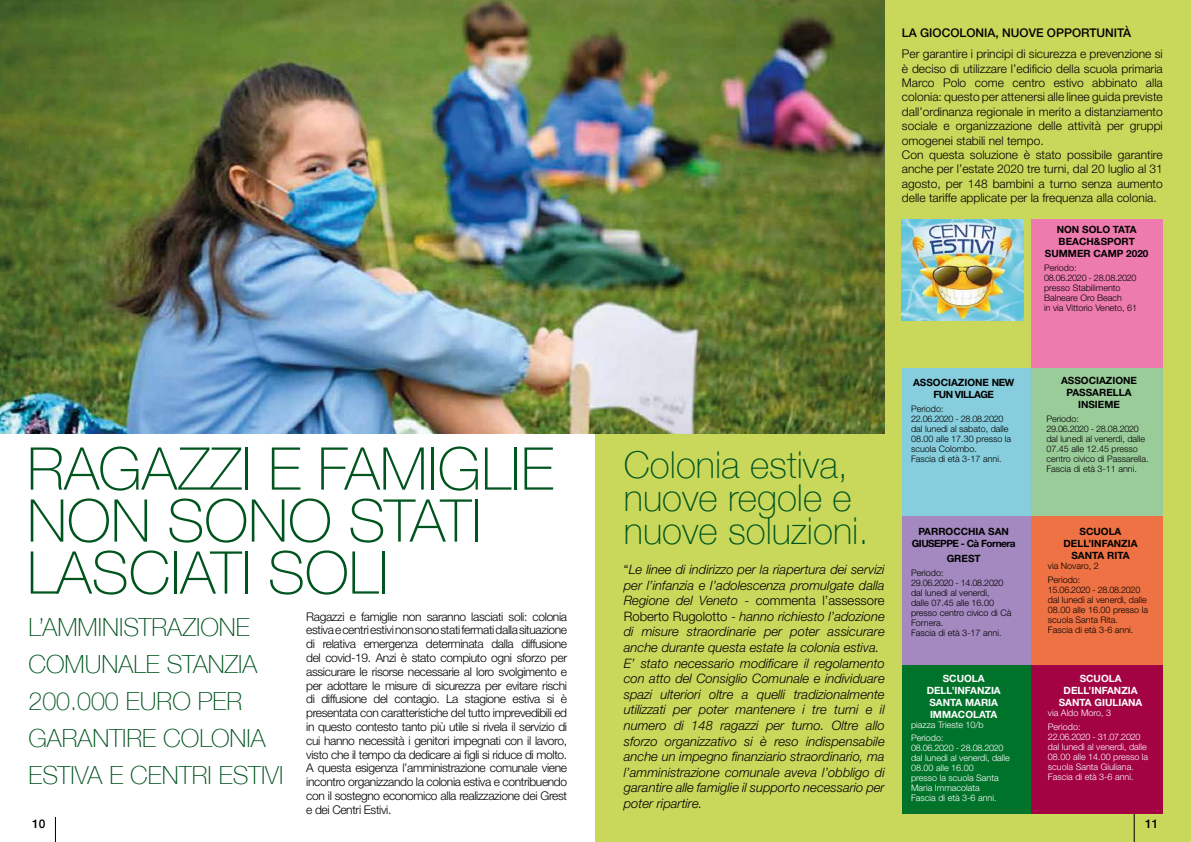
<style>
.page{position:relative;width:1191px;height:842px;background:#fff}
.page>*{position:absolute;margin:0;border:0;box-sizing:border-box;transform-origin:0 0}
.t1{font:100 59px/52px "Helvetica Neue";color:#00541e}
.t2{font:100 37px/33px "Helvetica Neue";color:#00541e}
.t3{font:100 25px/37px "Helvetica Neue";color:#00541e}
.t4{font:italic 300 13px/15.6px "Helvetica Neue LT Std";color:#000}
.t5{font:300 12px/13.8px "Helvetica Neue LT Std";color:#000;text-align:justify}
.t6{font:500 12px "Helvetica Neue LT Std";color:#000}
.t7{font:700 10px/12px "Helvetica Neue LT Std";color:#000;text-align:center}
.t8{font:700 10px/12px "Helvetica Neue LT Std";color:#fff;text-align:center}
.t9{font:700 10px/12px "Helvetica Neue LT Std";letter-spacing:-.05em;color:#000;text-align:center}
.t10{font:300 9px/10px "Helvetica Neue LT Std";color:#000}
.t11{font:300 9px/10px "Helvetica Neue LT Std";color:#fff}
.s1{font-style:normal}
</style>
<div class="page">
<div style="left:595px;top:0;width:596px;height:842px;background:#c9d75b"></div>
<img style="left:0;top:0;width:884px;height:434px">
<div style="left:902px;top:368px;width:129px;height:148px;background:#86cedd"></div>
<div style="left:902px;top:516px;width:129px;height:149px;background:#a389bf"></div>
<div style="left:902px;top:665px;width:129px;height:149px;background:#00732b"></div>
<div style="left:1031px;top:219px;width:131px;height:149px;background:#ee7bae"></div>
<div style="left:1031px;top:368px;width:131px;height:148px;background:#9acc9a"></div>
<div style="left:1031px;top:516px;width:131px;height:149px;background:#ee7244"></div>
<div style="left:1031px;top:665px;width:131px;height:149px;background:#a30342"></div>
<svg style="left:55px;top:817px;width:1px;height:25px"></svg>
<svg style="left:1133px;top:814px;width:1px;height:28px"></svg>
<img style="left:902px;top:219px;width:121px;height:101px">
<h1 class="t1" style="left:27px;top:440px;width:528px">RAGAZZI E FAMIGLIE<br>NON SONO STATI<br>LASCIATI SOLI</h1>
<p class="t5" style="left:306px;top:609px;width:262px">Ragazzi e famiglie non saranno lasciati soli: colonia estiva e centri estivi non sono stati fermati dalla situazione di relativa emergenza determinata dalla diffusione del covid-19. Anzi è stato compiuto ogni sforzo per assicurare le risorse necessarie al loro svolgimento e per adottare le misure di sicurezza per evitare rischi di diffusione del contagio. La stagione estiva si è presentata con caratteristiche del tutto imprevedibili ed in questo contesto tanto più utile si rivela il servizio di cui hanno necessità i genitori impegnati con il lavoro, visto che il tempo da dedicare ai figli si riduce di molto.<br>A questa esigenza l’amministrazione comunale viene incontro organizzando la colonia estiva e contribuendo con il sostegno economico alla realizzazione dei Grest e dei Centri Estivi.</p>
<h3 class="t3" style="left:28px;top:608px;width:256px">L’AMMINISTRAZIONE<br>COMUNALE STANZIA<br>200.000 EURO PER<br>GARANTIRE COLONIA<br>ESTIVA E CENTRI ESTIVI</h3>
<p class="t6" style="left:32px;top:816px;width:15px">10</p>
<p class="t6" style="left:902px;top:25px;width:231px">LA GIOCOLONIA, NUOVE OPPORTUNITÀ</p>
<p class="t5" style="left:902px;top:46px;width:262px;line-height:14.4px;text-align:left">Per garantire i principi di sicurezza e prevenzione si è deciso di utilizzare l’edificio della scuola primaria Marco Polo come centro estivo abbinato alla colonia: questo per attenersi alle linee guida previste dall’ordinanza regionale in merito a distanziamento sociale e organizzazione delle attività per gruppi omogenei stabili nel tempo.<br>Con questa soluzione è stato possibile garantire anche per l’estate 2020 tre turni, dal 20 luglio al 31 agosto, per 148 bambini a turno senza aumento delle tariffe applicate per la frequenza alla colonia.</p>
<p class="t7" style="left:1045px;top:223px;width:105px">NON SOLO TATA<br>BEACH&amp;SPORT<br>SUMMER CAMP 2020</p>
<p class="t10" style="left:1044px;top:262px;width:95px">Periodo:<br>08.06.2020 - 28.08.2020 presso Stabilimento<br>Balneare Oro Beach<br>in via Vittorio Veneto, 61</p>
<h2 class="t2" style="left:624px;top:447px;width:246px">Colonia estiva, nuove regole e nuove soluzioni.</h2>
<p class="t4" style="left:624px;top:561px;width:262px"><span class="s1">“</span>Le linee di indirizzo per la riapertura dei servizi per l’infanzia e l’adolescenza promulgate dalla Regione del Veneto <span class="s1">- commenta l’assessore Roberto Rugolotto -</span> hanno richiesto l’adozione di misure straordinarie per poter assicurare anche durante questa estate la colonia estiva.<br>E’ stato necessario modificare il regolamento con atto del Consiglio Comunale e individuare spazi ulteriori oltre a quelli tradizionalmente utilizzati per poter mantenere i tre turni e il numero di 148 ragazzi per turno. Oltre allo sforzo organizzativo si è reso indispensabile anche un impegno finanziario straordinario, ma l’amministrazione comunale aveva l’obbligo di garantire alle famiglie il supporto necessario per poter ripartire.</p>
<p class="t7" style="left:913px;top:376px;width:103px">ASSOCIAZIONE NEW<br>FUN VILLAGE</p>
<p class="t10" style="left:911px;top:404px;width:102px">Periodo:<br>22.06.2020 - 28.08.2020 dal lunedì al sabato, dalle<br>08.00 alle 17.30 presso la scuola Colombo.<br>Fascia di età 3-17 anni.</p>
<p class="t9" style="left:911px;top:525px;width:105px">PARROCCHIA SAN<br>GIUSEPPE - Cà Fornera</p>
<p class="t7" style="left:946px;top:552px;width:35px">GREST</p>
<p class="t10" style="left:911px;top:567px;width:102px">Periodo:<br>29.06.2020 - 14.08.2020 dal lunedì al venerdì,<br>dalle 07.45 alle 16.00 presso centro civico di Cà<br>Fornera.<br>Fascia di età 3-17 anni.</p>
<p class="t8" style="left:926px;top:672px;width:76px">SCUOLA<br>DELL’INFANZIA<br>SANTA MARIA<br>IMMACOLATA</p>
<p class="t11" style="left:911px;top:718px;width:74px;line-height:13px">piazza Trieste 10/b<br>Periodo:</p>
<p class="t11" style="left:911px;top:743px;width:100px">08.06.2020 - 28.08.2020 dal lunedì al venerdì, dalle<br>08.00 alle 16.00<br>presso la scuola Santa<br>Maria Immacolata<br>Fascia di età 3-6 anni.</p>
<p class="t7" style="left:1061px;top:375px;width:77px">ASSOCIAZIONE<br>PASSARELLA<br>INSIEME</p>
<p class="t10" style="left:1046px;top:414px;width:104px">Periodo:<br>29.06.2020 - 28.08.2020 dal lunedì al venerdì, dalle<br>07.45 alle 12.45 presso centro civico di Passarella.<br>Fascia di età 3-11 anni.</p>
<p class="t7" style="left:1063px;top:525px;width:76px">SCUOLA<br>DELL’INFANZIA<br>SANTA RITA</p>
<p class="t10" style="left:1048px;top:559px;width:52px;line-height:14px">via Novaro, 2<br>Periodo:</p>
<p class="t10" style="left:1048px;top:585px;width:102px">15.06.2020 - 28.08.2020 dal lunedì al venerdì, dalle<br>08.00 alle 16.00 presso la scuola Santa Rita.<br>Fascia di età 3-6 anni.</p>
<p class="t8" style="left:1058px;top:672px;width:85px">SCUOLA<br>DELL’INFANZIA<br>SANTA GIULIANA</p>
<p class="t11" style="left:1048px;top:706px;width:65px;line-height:14px">via Aldo Moro, 3<br>Periodo:</p>
<p class="t11" style="left:1048px;top:732px;width:102px">22.06.2020 - 31.07.2020 dal lunedì al venerdì, dalle<br>08.00 alle 14.00 presso la scuola Santa Giuliana.<br>Fascia di età 3-6 anni.</p>
<p class="t6" style="left:1145px;top:817px;width:15px">11</p>
</div>
